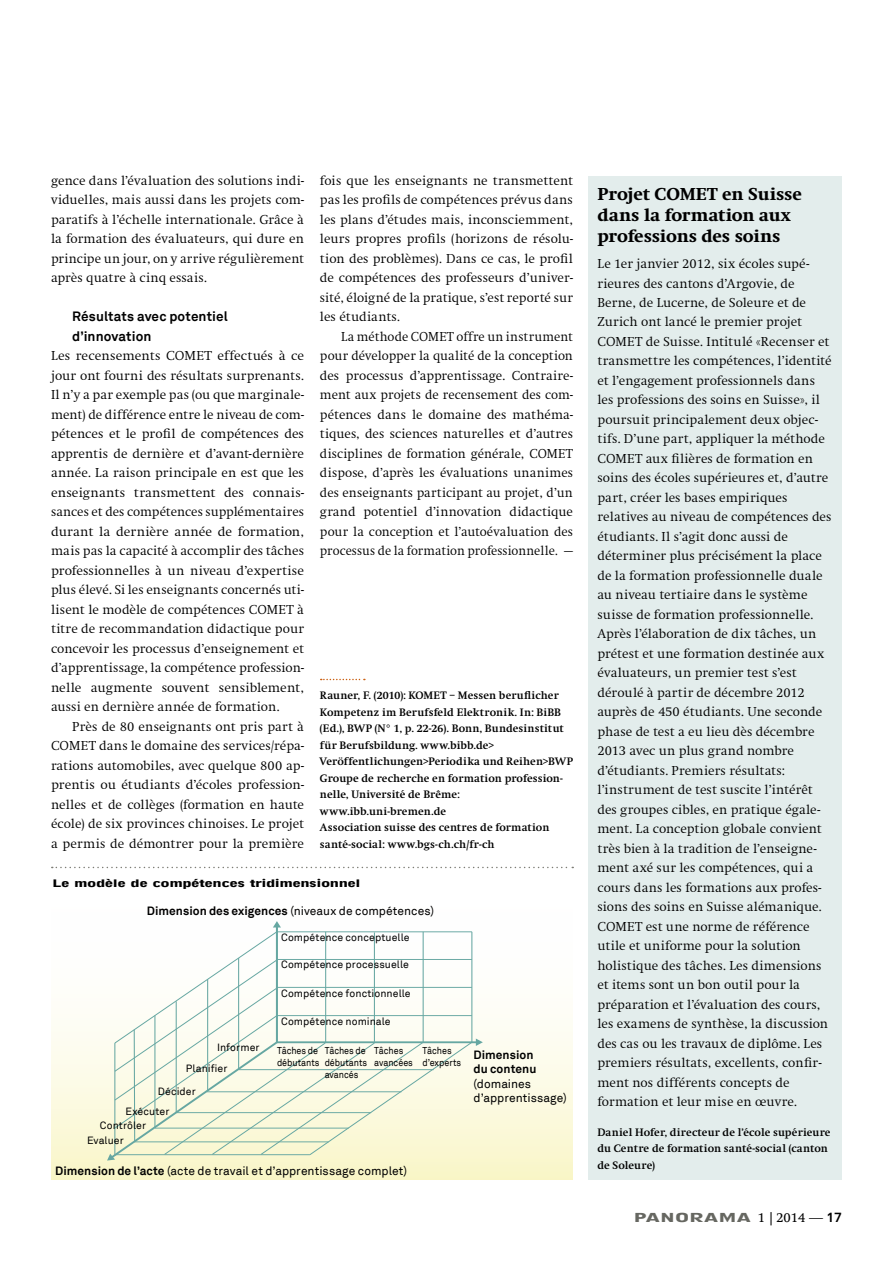
<style>
.page{position:relative;width:893px;height:1263px;background:#fff}
.page>*{position:absolute;margin:0;border:0;box-sizing:border-box;transform-origin:0 0}
.t1{font:800 18px/21px "Swift";letter-spacing:-.005em;color:#000}
.t2{font:300 13.5px/19.5px "Swift";letter-spacing:.005em;color:#000;text-align:justify}
.t3{font:300 13.5px/19.5px "Swift";letter-spacing:.005em;color:#000;text-align:justify;scale:.96 1}
.t4{font:700 13.5px/19.5px "Akkurat";letter-spacing:.01em;color:#000}
.t5{font:13.5px "Rundfunk Grotesk Com";color:#666761;scale:1.5 1}
.t6{font:12px/14.4px "Akkurat";color:#000}
.t7{font:700 12px/14.4px "Akkurat";letter-spacing:.005em;color:#000}
.t8{font:700 11.25px/16.5px "Swift";letter-spacing:.015em;color:#000}
.t9{font:11.25px "Rundfunk Grotesk Com";letter-spacing:-.03em;color:#000;scale:1.35 1}
.t10{font:10.5px/21px "Akkurat";letter-spacing:.01em;color:#000}
.t11{font:10.05px/12px "Akkurat";letter-spacing:-.005em;color:#000;scale:.9 1}
.s1{font-weight:700}
.s2{font-family:"Swift Com";color:#000}
.s3{font-family:"Swift";font-weight:300;color:#000}
.s4{font-family:"Akkurat";font-weight:700;color:#000}
</style>
<div class="page">
<svg style="left:321px;top:679px;width:44px;height:1px"></svg>
<div style="left:589px;top:176px;width:253px;height:1003px;background:#e3edec"></div>
<svg style="left:52px;top:867px;width:521px;height:1px"></svg>
<div style="left:51px;top:906px;width:522px;height:273px;background:linear-gradient(to bottom,#fff,#faf7d0)"></div>
<svg style="left:107px;top:921px;width:376px;height:239px"></svg>
<p class="t2" style="left:51px;top:171px;width:255px">gence dans l’évaluation des solutions indi&shy;viduelles, mais aussi dans les projets com&shy;paratifs à l’échelle internationale. Grâce à la formation des évaluateurs, qui dure en principe un jour, on y arrive régulièrement après quatre à cinq essais.</p>
<p class="t4" style="left:72px;top:307px;width:157px">Résultats avec potentiel d’innovation</p>
<p class="t2" style="left:51px;top:346px;width:255px">Les recensements COMET effectués à ce jour ont fourni des résultats surprenants.<br>Il n’y a par exemple pas (ou que marginale&shy;ment) de différence entre le niveau de com&shy;pétences et le profil de compétences des apprentis de dernière et d’avant-dernière année. La raison principale en est que les enseignants transmettent des connais&shy;sances et des compétences supplémentaires durant la dernière année de formation, mais pas la capacité à accomplir des tâches professionnelles à un niveau d’expertise plus élevé. Si les enseignants concernés uti&shy;lisent le modèle de compétences COMET à titre de recommandation didactique pour concevoir les processus d’enseignement et d’apprentissage, la compétence profession&shy;nelle augmente souvent sensiblement, aussi en dernière année de formation.</p>
<p class="t2" style="left:51px;top:717px;width:255px;text-indent:21px">Près de 80 enseignants ont pris part à COMET dans le domaine des services/répa&shy;rations automobiles, avec quelque 800 ap&shy;prentis ou étudiants d’écoles profession&shy;nelles et de collèges (formation en haute école) de six provinces chinoises. Le projet a permis de démontrer pour la première</p>
<p class="t2" style="left:320px;top:171px;width:255px">fois que les enseignants ne transmettent pas les profils de compétences prévus dans les plans d’études mais, inconsciemment, leurs propres profils (horizons de résolu&shy;tion des problèmes). Dans ce cas, le profil de compétences des professeurs d’univer&shy;sité, éloigné de la pratique, s’est reporté sur les étudiants.</p>
<p class="t3" style="left:320px;top:327px;width:265px;text-indent:21px">La méthode COMET offre un instrument pour développer la qualité de la conception des processus d’apprentissage. Contraire&shy;ment aux projets de recensement des com&shy;pétences dans le domaine des mathéma&shy;tiques, des sciences naturelles et d’autres disciplines de formation générale, COMET dispose, d’après les évaluations unanimes des enseignants participant au projet, d’un grand potentiel d’innovation didactique pour la conception et l’autoévaluation des processus de la formation professionnelle. —</p>
<p class="t8" style="left:320px;top:688px;width:255px">Rauner, F. (2010): KOMET – Messen beruflicher Kompetenz im Berufsfeld Elektronik. In: BiBB (Ed.), BWP (N° 1, p. 22-26). Bonn, Bundesinstitut für Berufsbildung. www.bibb.de&gt; Veröffentlichungen&gt;Periodika und Reihen&gt;BWP Groupe de recherche en formation profession&shy;nelle, Université de Brême: www.ibb.uni-bremen.de<br>Association suisse des centres de formation santé-social: www.bgs-ch.ch/fr-ch</p>
<p class="t9" style="left:52px;top:876px;width:230px">Le modèle de compétences tridimensionnel</p>
<p class="t6" style="left:147px;top:904px;width:289px"><span class="s1">Dimension des exigences</span> (niveaux de compétences)</p>
<p class="t10" style="left:186px;top:1036px;width:75px;text-indent:31px">Informer<br>Planifier</p>
<p class="t10" style="left:125px;top:1082px;width:72px;line-height:19.5px;text-indent:32px">Décider<br>Exécuter</p>
<p class="t10" style="left:87px;top:1117px;width:61px;line-height:15.9px;text-indent:13px">Contrôler<br>Evaluer</p>
<p class="t10" style="left:281px;top:927px;width:130px">Compétence conceptuelle</p>
<p class="t10" style="left:281px;top:954px;width:129px">Compétence processuelle</p>
<p class="t10" style="left:281px;top:983px;width:131px">Compétence fonctionnelle</p>
<p class="t10" style="left:281px;top:1011px;width:111px">Compétence nominale</p>
<p class="t11" style="left:277px;top:1044px;width:49px">Tâches de débutants</p>
<p class="t11" style="left:325px;top:1044px;width:49px">Tâches de débutants avancés</p>
<p class="t11" style="left:374px;top:1044px;width:45px">Tâches avancées</p>
<p class="t11" style="left:423px;top:1044px;width:45px">Tâches d’experts</p>
<p class="t6" style="left:55px;top:1164px;width:353px"><span class="s1">Dimension de l’acte</span> (acte de travail et d’apprentissage complet)</p>
<p class="t7" style="left:474px;top:1048px;width:64px">Dimension du contenu</p>
<p class="t6" style="left:474px;top:1077px;width:95px">(domaines d’apprentissage)</p>
<h1 class="t1" style="left:597px;top:184px;width:206px">Projet COMET en Suisse dans la formation aux professions des soins</h1>
<p class="t2" style="left:597px;top:254px;width:236px;text-align:left">Le 1er janvier 2012, six écoles supé&shy;rieures des cantons d’Argovie, de Berne, de Lucerne, de Soleure et de Zurich ont lancé le premier projet COMET de Suisse. Intitulé «Recenser et transmettre les compétences, l’identité et l’engagement professionnels dans les professions des soins en Suisse», il poursuit principalement deux objec&shy;tifs. D’une part, appliquer la méthode COMET aux filières de formation en soins des écoles supérieures et, d’autre part, créer les bases empiriques relatives au niveau de compétences des étudiants. Il s’agit donc aussi de déterminer plus précisément la place de la formation professionnelle duale au niveau tertiaire dans le système suisse de formation professionnelle.<br>Après l’élaboration de dix tâches, un prétest et une formation destinée aux évaluateurs, un premier test s’est déroulé à partir de décembre 2012 auprès de 450 étudiants. Une seconde phase de test a eu lieu dès décembre 2013 avec un plus grand nombre d’étudiants. Premiers résultats: l’instrument de test suscite l’intérêt des groupes cibles, en pratique égale&shy;ment. La conception globale convient très bien à la tradition de l’enseigne&shy;ment axé sur les compétences, qui a cours dans les formations aux profes&shy;sions des soins en Suisse alémanique.<br>COMET est une norme de référence utile et uniforme pour la solution holistique des tâches. Les dimensions et items sont un bon outil pour la préparation et l’évaluation des cours, les examens de synthèse, la discussion des cas ou les travaux de diplôme. Les premiers résultats, excellents, confir&shy;ment nos différents concepts de formation et leur mise en œuvre.</p>
<p class="t8" style="left:597px;top:1124px;width:235px">Daniel Hofer, directeur de l’école supérieure du Centre de formation santé-social (canton de Soleure)</p>
<p class="t5" style="left:633px;top:1210px;width:141px">PANORAMA <span class="s2">1 |2014</span> <span class="s3">—</span> <span class="s4">17</span></p>
</div>
